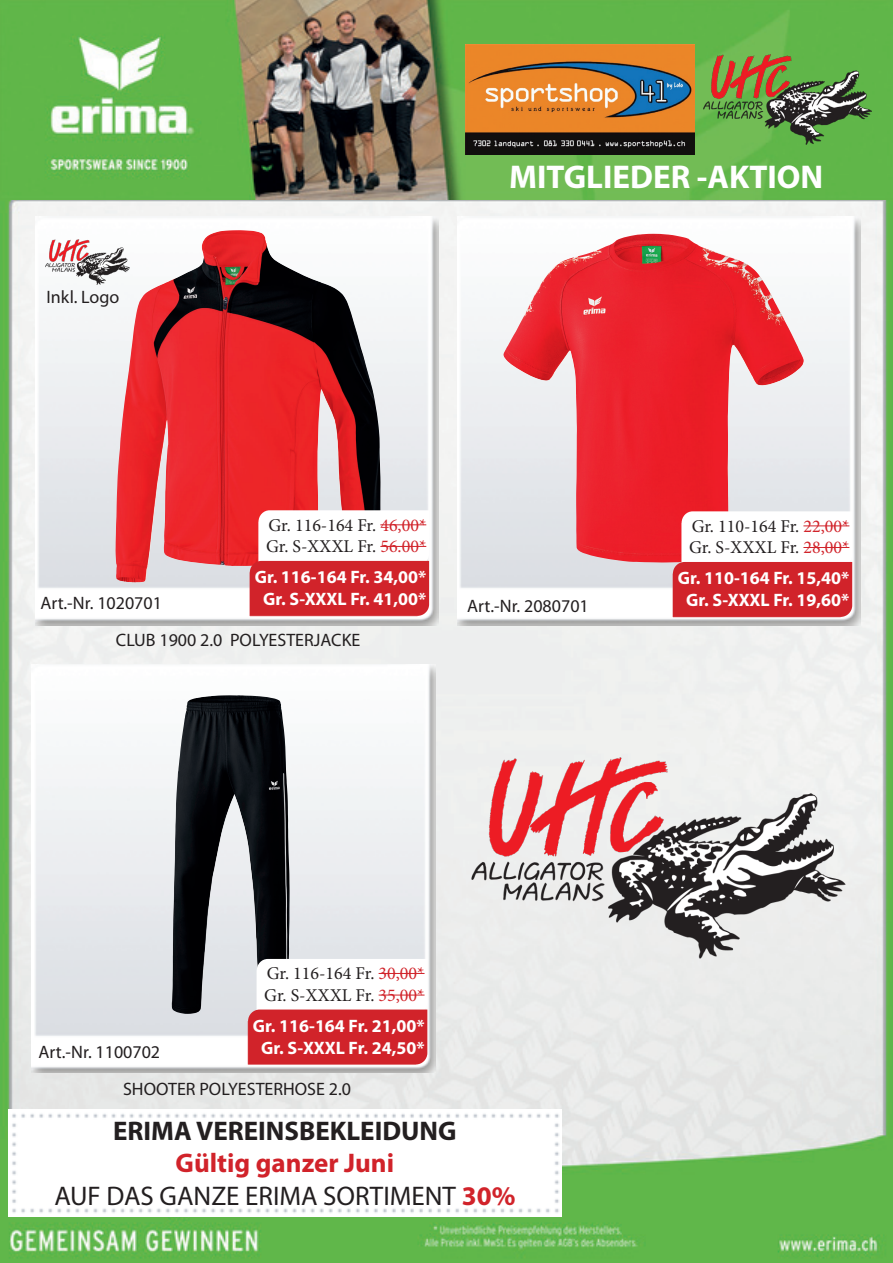
<style>
.page{position:relative;width:893px;height:1263px;background:#fff}
.page>*{position:absolute;margin:0;border:0;box-sizing:border-box;transform-origin:0 0}
.t1{font:700 33px "Myriad Pro";color:#fff}
.t2{font:27px "Myriad Pro";color:#231f20}
.t3{font:700 27px "Myriad Pro";color:#231f20}
.t4{font:700 27px "Myriad Pro";color:#d1232a}
.t5{font:18px "Minion Pro";color:#231f20}
.t6{font:700 18px "Myriad Pro";color:#fff}
.t7{font:18px "Myriad Pro";color:#231f20}
.s1{color:#d1232a}
.s2{font-weight:700;color:#d1232a}
</style>
<div class="page">
<img style="left:0;top:200px;width:893px;height:1063px">
<img style="left:0;top:0;width:893px;height:200px">
<img style="left:9px;top:1110px;width:552px;height:106px">
<img style="left:466px;top:45px;width:229px;height:110px">
<img style="left:704px;top:54px;width:168px;height:91px">
<img style="left:457px;top:217px;width:403px;height:408px">
<img style="left:503px;top:234px;width:284px;height:328px">
<img style="left:35px;top:217px;width:403px;height:408px">
<img style="left:115px;top:230px;width:115px;height:352px">
<svg style="left:250px;top:510px;width:179px;height:106px"></svg>
<hr style="left:380px;top:524px;width:46px;height:1px;background:#d1232a">
<hr style="left:380px;top:546px;width:46px;height:1px;background:#d1232a">
<img style="left:46px;top:239px;width:84px;height:45px">
<img style="left:32px;top:664px;width:403px;height:409px">
<img style="left:172px;top:695px;width:51px;height:319px">
<svg style="left:248px;top:959px;width:179px;height:105px"></svg>
<hr style="left:379px;top:973px;width:46px;height:1px;background:#d1232a">
<hr style="left:379px;top:994px;width:46px;height:1px;background:#d1232a">
<svg style="left:673px;top:511px;width:179px;height:106px"></svg>
<hr style="left:803px;top:525px;width:46px;height:1px;background:#d1232a">
<hr style="left:803px;top:547px;width:46px;height:1px;background:#d1232a">
<img style="left:471px;top:758px;width:375px;height:201px">
<p class="t7" style="left:46px;top:285px;width:74px">Inkl. Logo</p>
<p class="t1" style="left:509px;top:156px;width:316px">MITGLIEDER -AKTION</p>
<p class="t7" style="left:40px;top:592px;width:123px">Art.-Nr. 1020701</p>
<p class="t5" style="left:269px;top:513px;width:159px">Gr. 116-164 Fr. <span class="s1">46,00*</span></p>
<p class="t5" style="left:266px;top:535px;width:162px">Gr. S-XXXL Fr. <span class="s1">56.00*</span></p>
<p class="t6" style="left:255px;top:565px;width:173px">Gr. 116-164 Fr. 34,00*</p>
<p class="t6" style="left:263px;top:587px;width:165px">Gr. S-XXXL Fr. 41,00*</p>
<p class="t7" style="left:116px;top:629px;width:246px">CLUB 1900 2.0 POLYESTERJACKE</p>
<p class="t7" style="left:467px;top:595px;width:123px">Art.-Nr. 2080701</p>
<p class="t5" style="left:692px;top:514px;width:159px">Gr. 110-164 Fr. <span class="s1">22,00*</span></p>
<p class="t5" style="left:689px;top:536px;width:162px">Gr. S-XXXL Fr. <span class="s1">28,00*</span></p>
<p class="t6" style="left:678px;top:567px;width:173px">Gr. 110-164 Fr. 15,40*</p>
<p class="t6" style="left:686px;top:588px;width:165px">Gr. S-XXXL Fr. 19,60*</p>
<p class="t7" style="left:39px;top:1041px;width:123px">Art.-Nr. 1100702</p>
<p class="t5" style="left:267px;top:962px;width:159px">Gr. 116-164 Fr. <span class="s1">30,00*</span></p>
<p class="t5" style="left:264px;top:983px;width:162px">Gr. S-XXXL Fr. <span class="s1">35,00*</span></p>
<p class="t6" style="left:253px;top:1014px;width:173px">Gr. 116-164 Fr. 21,00*</p>
<p class="t6" style="left:261px;top:1036px;width:165px">Gr. S-XXXL Fr. 24,50*</p>
<p class="t7" style="left:123px;top:1077px;width:229px">SHOOTER POLYESTERHOSE 2.0</p>
<p class="t3" style="left:113px;top:1113px;width:345px">ERIMA VEREINSBEKLEIDUNG</p>
<p class="t4" style="left:176px;top:1145px;width:220px">Gültig ganzer Juni</p>
<p class="t2" style="left:54px;top:1179px;width:463px">AUF DAS GANZE ERIMA SORTIMENT <span class="s2">30%</span></p>
</div>
